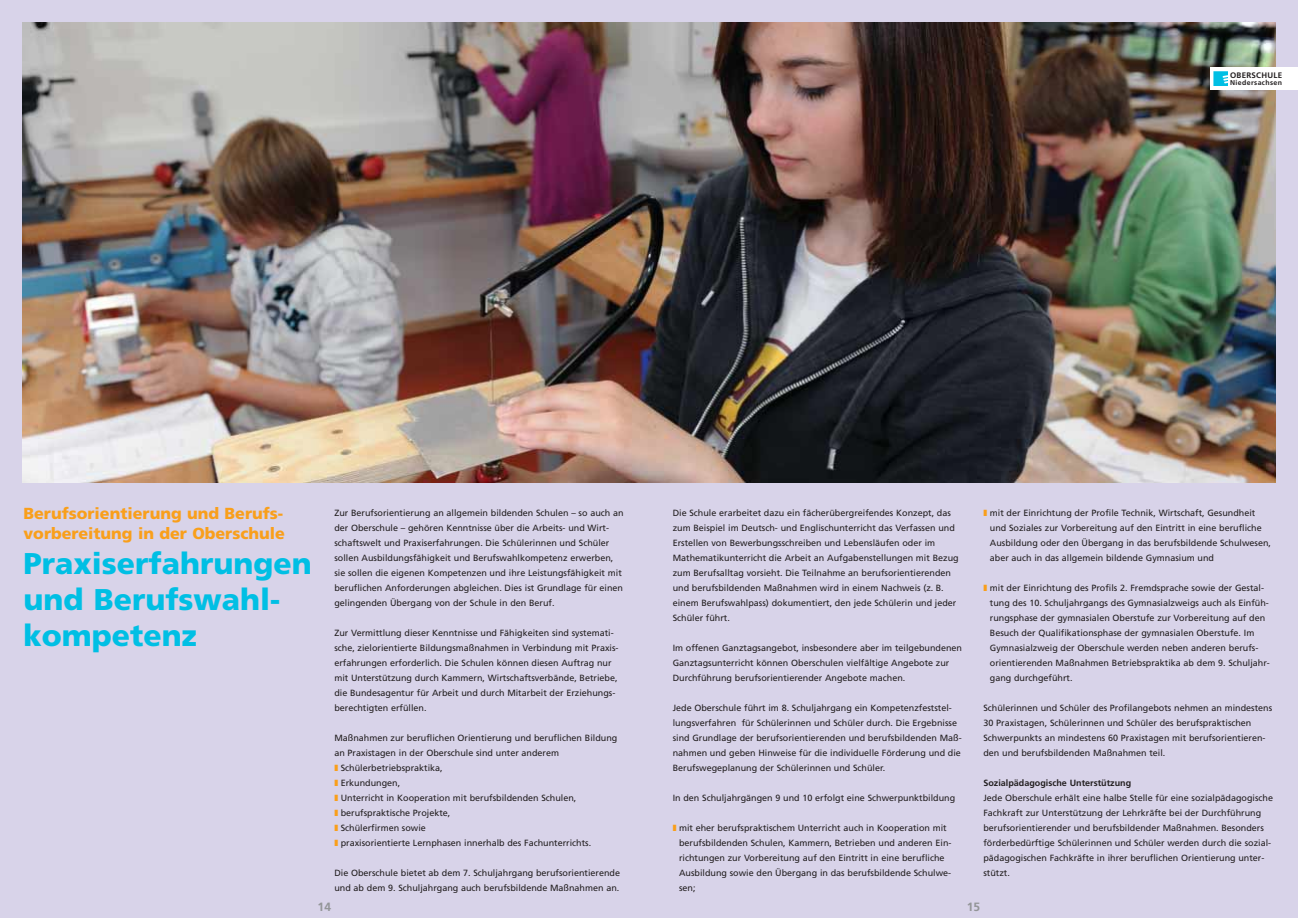
<style>
.page{position:relative;width:1298px;height:918px;background:#d8d3e9}
.page>*{position:absolute;margin:0;border:0;box-sizing:border-box;transform-origin:0 0}
.t1{font:900 30px/36px "Frutiger";color:#00bfe4}
.t2{font:900 16px/19.2px "Frutiger";color:#f99f1b}
.t3{font:700 12px "Frutiger";color:#939598}
.t4{font:9px/15px "Frutiger";color:#231f20}
.t5{font:700 9px "Frutiger";color:#231f20}
.t6{font:700 8px "Frutiger";letter-spacing:.035em;color:#231f20}
.t7{font:700 7px "Frutiger";letter-spacing:.055em;color:#231f20}
.s1{color:#f99f1b}
</style>
<div class="page">
<img style="left:23px;top:22px;width:1252px;height:461px">
<div style="left:1210px;top:68px;width:88px;height:22px;background:#fff"></div>
<svg style="left:1213px;top:72px;width:14px;height:14px"></svg>
<p class="t6" style="left:1230px;top:72px;width:54px">OBERSCHULE</p>
<p class="t7" style="left:1230px;top:80px;width:54px">Niedersachsen</p>
<h2 class="t2" style="left:24px;top:505px;width:263px">Berufsorientierung und Berufs&shy;vorbereitung in der Oberschule</h2>
<h1 class="t1" style="left:24px;top:548px;width:290px">Praxiserfahrungen und Berufswahl&shy;kompetenz</h1>
<p class="t4" style="left:334px;top:506px;width:291px">Zur Berufsorientierung an allgemein bildenden Schulen – so auch an der Oberschule – gehören Kenntnisse über die Arbeits- und Wirt&shy;schaftswelt und Praxiserfahrungen. Die Schülerinnen und Schüler sollen Ausbildungsfähigkeit und Berufswahlkompetenz erwerben, sie sollen die eigenen Kompetenzen und ihre Leistungsfähigkeit mit beruflichen Anforderungen abgleichen. Dies ist Grundlage für einen gelingenden Übergang von der Schule in den Beruf.</p>
<p class="t4" style="left:334px;top:626px;width:286px">Zur Vermittlung dieser Kenntnisse und Fähigkeiten sind systemati&shy;sche, zielorientierte Bildungsmaßnahmen in Verbindung mit Praxis&shy;erfahrungen erforderlich. Die Schulen können diesen Auftrag nur mit Unterstützung durch Kammern, Wirtschaftsverbände, Betriebe, die Bundesagentur für Arbeit und durch Mitarbeit der Erziehungs&shy;berechtigten erfüllen.</p>
<p class="t4" style="left:334px;top:731px;width:284px">Maßnahmen zur beruflichen Orientierung und beruflichen Bildung an Praxistagen in der Oberschule sind unter anderem<br><span class="s1">❚</span> Schülerbetriebspraktika,<br><span class="s1">❚</span> Erkundungen,<br><span class="s1">❚</span> Unterricht in Kooperation mit berufsbildenden Schulen,<br><span class="s1">❚</span> berufspraktische Projekte,<br><span class="s1">❚</span> Schülerfirmen sowie<br><span class="s1">❚</span> praxisorientierte Lernphasen innerhalb des Fachunterrichts.</p>
<p class="t4" style="left:334px;top:866px;width:287px">Die Oberschule bietet ab dem 7. Schuljahrgang berufsorientierende und ab dem 9. Schuljahrgang auch berufsbildende Maßnahmen an.</p>
<h3 class="t3" style="left:318px;top:902px;width:15px">14</h3>
<p class="t4" style="left:673px;top:506px;width:288px">Die Schule erarbeitet dazu ein fächerübergreifendes Konzept, das zum Beispiel im Deutsch- und Englischunterricht das Verfassen und Erstellen von Bewerbungsschreiben und Lebensläufen oder im Mathematikunterricht die Arbeit an Aufgabenstellungen mit Bezug zum Berufsalltag vorsieht. Die Teilnahme an berufsorientierenden und berufsbildenden Maßnahmen wird in einem Nachweis (z. B. einem Berufswahlpass) dokumentiert, den jede Schülerin und jeder Schüler führt.</p>
<p class="t4" style="left:673px;top:641px;width:291px">Im offenen Ganztagsangebot, insbesondere aber im teilgebundenen<br>Ganztagsunterricht können Oberschulen vielfältige Angebote zur<br>Durchführung berufsorientierender Angebote machen.</p>
<p class="t4" style="left:673px;top:701px;width:290px">Jede Oberschule führt im 8. Schuljahrgang ein Kompetenzfeststel&shy;lungsverfahren für Schülerinnen und Schüler durch. Die Ergebnisse sind Grundlage der berufsorientierenden und berufsbildenden Maß&shy;nahmen und geben Hinweise für die individuelle Förderung und die Berufswegeplanung der Schülerinnen und Schüler.</p>
<p class="t4" style="left:673px;top:791px;width:284px">In den Schuljahrgängen 9 und 10 erfolgt eine Schwerpunktbildung</p>
<p class="t4" style="left:679px;top:821px;width:274px;text-indent:-6px"><span class="s1">❚</span> mit eher berufspraktischem Unterricht auch in Kooperation mit berufsbildenden Schulen, Kammern, Betrieben und anderen Ein&shy;richtungen zur Vorbereitung auf den Eintritt in eine berufliche Ausbildung sowie den Übergang in das berufsbildende Schulwe&shy;sen;</p>
<p class="t4" style="left:990px;top:506px;width:283px;text-indent:-6px"><span class="s1">❚</span> mit der Einrichtung der Profile Technik, Wirtschaft, Gesundheit und Soziales zur Vorbereitung auf den Eintritt in eine berufliche Ausbildung oder den Übergang in das berufsbildende Schulwesen, aber auch in das allgemein bildende Gymnasium und</p>
<p class="t4" style="left:990px;top:581px;width:282px;text-indent:-6px"><span class="s1">❚</span> mit der Einrichtung des Profils 2. Fremdsprache sowie der Gestal&shy;tung des 10. Schuljahrgangs des Gymnasialzweigs auch als Einfüh&shy;rungsphase der gymnasialen Oberstufe zur Vorbereitung auf den Besuch der Qualifikationsphase der gymnasialen Oberstufe. Im Gymnasialzweig der Oberschule werden neben anderen berufs&shy;orientierenden Maßnahmen Betriebspraktika ab dem 9. Schuljahr&shy;gang durchgeführt.</p>
<p class="t4" style="left:983px;top:701px;width:290px">Schülerinnen und Schüler des Profilangebots nehmen an mindestens 30 Praxistagen, Schülerinnen und Schüler des berufspraktischen Schwerpunkts an mindestens 60 Praxistagen mit berufsorientieren&shy;den und berufsbildenden Maßnahmen teil.</p>
<p class="t5" style="left:983px;top:779px;width:149px">Sozialpädagogische Unterstützung</p>
<p class="t4" style="left:983px;top:791px;width:291px">Jede Oberschule erhält eine halbe Stelle für eine sozialpädagogische Fachkraft zur Unterstützung der Lehrkräfte bei der Durchführung berufsorientierender und berufsbildender Maßnahmen. Besonders förderbedürftige Schülerinnen und Schüler werden durch die sozial&shy;pädagogischen Fachkräfte in ihrer beruflichen Orientierung unter&shy;stützt.</p>
<h3 class="t3" style="left:967px;top:902px;width:15px">15</h3>
</div>
